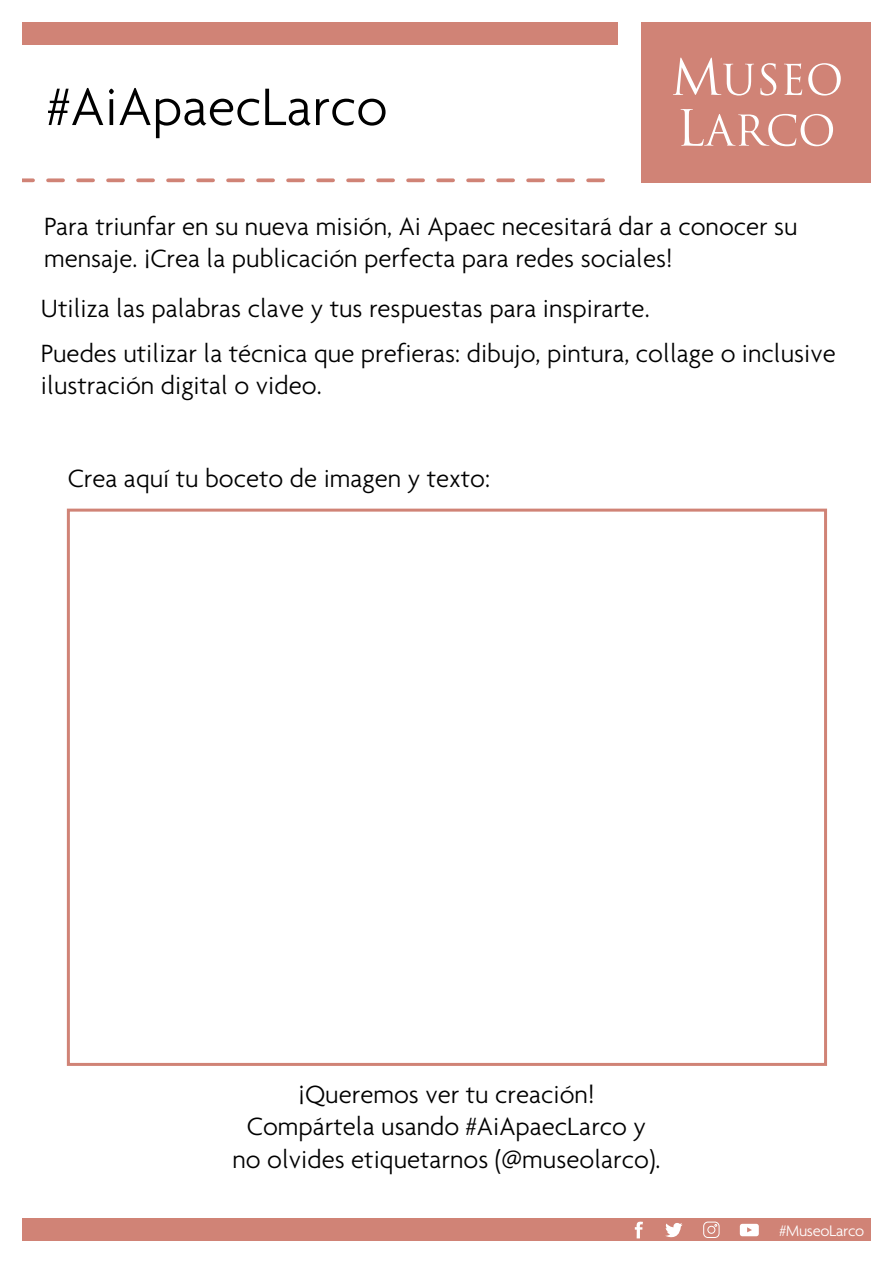
<style>
.page{position:relative;width:893px;height:1263px;background:#fff}
.page>*{position:absolute;margin:0;border:0;box-sizing:border-box;transform-origin:0 0}
.t1{font:300 57px "Agenda";color:#000}
.t2{font:300 27px/32.4px "Agenda";color:#000}
.t3{font:300 16.5px "Agenda";letter-spacing:-.02em;color:#fff}
</style>
<div class="page">
<div style="left:67px;top:509px;width:760px;height:557px;border:3px solid #d08376"></div>
<div style="left:642px;top:0;width:251px;height:183px;background:#d08376"></div>
<svg style="left:673px;top:58px;width:81px;height:38px"></svg>
<svg style="left:760px;top:63px;width:16px;height:33px"></svg>
<svg style="left:784px;top:63px;width:18px;height:32px"></svg>
<svg style="left:808px;top:63px;width:33px;height:33px"></svg>
<svg style="left:681px;top:109px;width:152px;height:37px"></svg>
<div style="left:0;top:1218px;width:893px;height:45px;background:#d08376"></div>
<svg style="left:22px;top:178px;width:583px;height:4px"></svg>
<div style="left:0;top:0;width:617px;height:44px;background:#d08376"></div>
<div style="left:0;top:1242px;width:893px;height:21px;background:#fff"></div>
<div style="left:0;top:0;width:893px;height:21px;background:#fff"></div>
<div style="left:0;top:0;width:21px;height:1263px;background:#fff"></div>
<div style="left:872px;top:0;width:21px;height:1263px;background:#fff"></div>
<svg style="left:703px;top:1221px;width:17px;height:17px"></svg>
<svg style="left:740px;top:1224px;width:19px;height:12px"></svg>
<svg style="left:635px;top:1221px;width:8px;height:17px"></svg>
<svg style="left:665px;top:1223px;width:18px;height:19px"></svg>
<h1 class="t1" style="left:47px;top:73px;width:342px">#AiApaecLarco</h1>
<p class="t2" style="left:44px;top:209px;width:755px">Para triunfar en su nueva misión, Ai Apaec necesitará dar a conocer su mensaje. ¡Crea la publicación perfecta para redes sociales!</p>
<p class="t2" style="left:41px;top:286px;width:796px;line-height:44.4px">Utiliza las palabras clave y tus respuestas para inspirarte.<br>Puedes utilizar la técnica que prefieras: dibujo, pintura, collage o inclusive</p>
<p class="t2" style="left:41px;top:369px;width:282px">ilustración digital o video.</p>
<p class="t2" style="left:68px;top:461px;width:424px">Crea aquí tu boceto de imagen y texto:</p>
<p class="t2" style="left:232px;top:1077px;width:430px;text-align:center">¡Queremos ver tu creación!<br>Compártela usando #AiApaecLarco y no olvides etiquetarnos (@museolarco).</p>
<p class="t3" style="left:779px;top:1220px;width:87px">#MuseoLarco</p>
</div>
